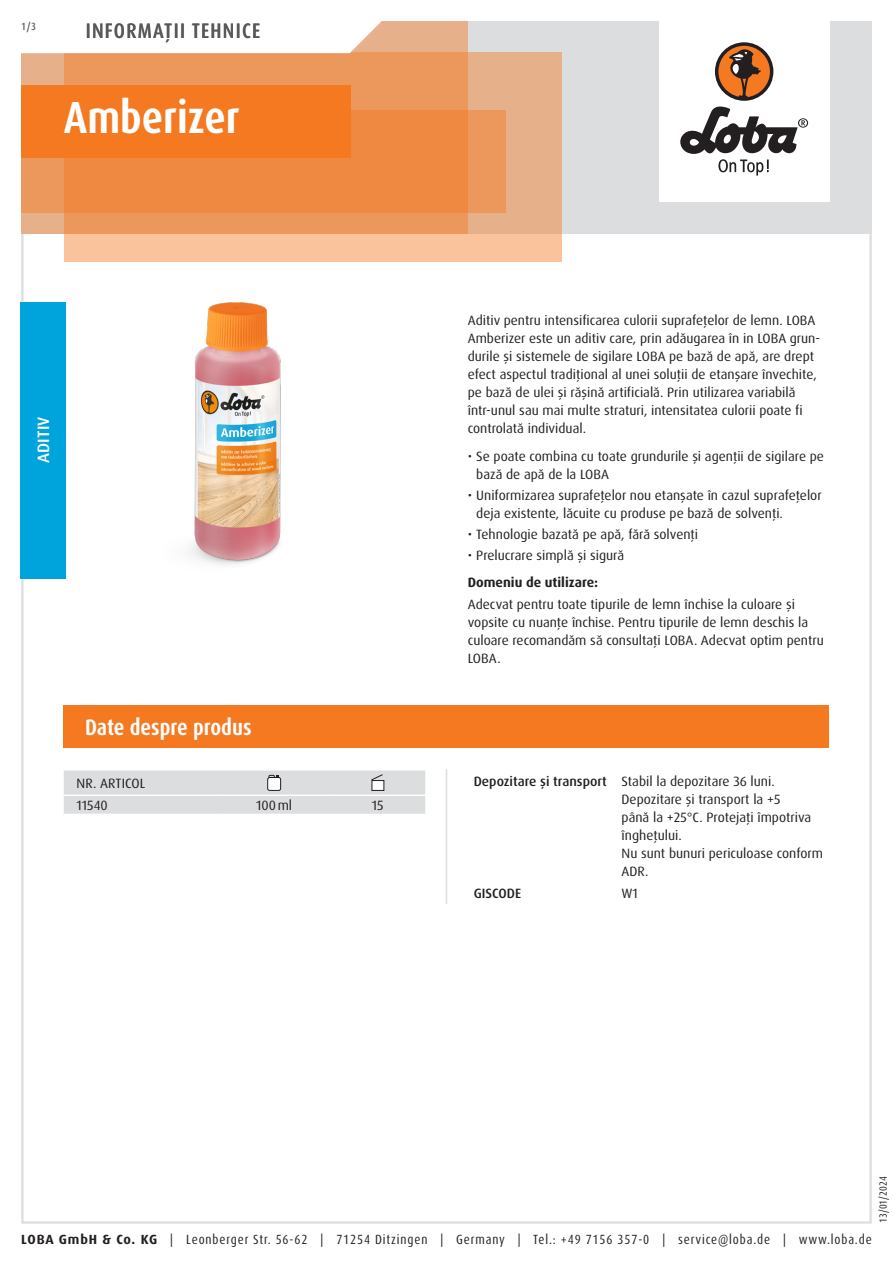
<style>
.page{position:relative;width:893px;height:1263px;background:#fff}
.page>*{position:absolute;margin:0;border:0;box-sizing:border-box;transform-origin:0 0}
.Produktname_weiss{font:700 condensed 45px "Dax Pro";color:#fff}
.Abschnitt{font:700 condensed 22.5px "Dax Pro";color:#fff}
.TI{font:500 condensed 21px "Dax Pro";letter-spacing:.06em;color:#57585a}
.Produktart_Versiegelung{font:500 16.5px "Dax Pro";letter-spacing:.01em;color:#fff}
.Text{font:13.5px/18px "Dax Pro";color:#231f20}
.Text_ohne_Silbentrennung{font:13.5px/18px "Dax Pro";color:#231f20}
.Text_Medium{font:500 13.5px "Dax Pro";color:#231f20}
.Text_Bold{font:700 13.5px "Dax Pro";color:#231f20}
.Text_Großbuchstaben{font:13.5px "Dax Pro";letter-spacing:.01em;color:#231f20}
.Text_zentriert{font:13.5px "Dax Pro";color:#231f20}
.t1{font:condensed 13.35px "Dax Pro";letter-spacing:.065em;color:#231f20}
.t2{font:condensed 10.5px "Dax Pro";color:#231f20}
.t3{font:500 condensed 10.5px "Dax Pro";color:#57585a}
.s1{font-weight:700;font-stretch:normal}
</style>
<div class="page">
<hr style="left:446px;top:769px;width:1px;height:135px;background:#dcdddf">
<svg style="left:64px;top:770px;width:361px;height:44px;background:#dcdddf"></svg>
<div style="left:64px;top:705px;width:765px;height:43px;background:#f47921"></div>
<img style="left:189px;top:302px;width:92px;height:263px">
<div style="left:20px;top:302px;width:46px;height:276px;background:#00a4dc"></div>
<div style="left:21px;top:21px;width:851px;height:213px;background:#dcdddf"></div>
<div style="left:659px;top:0;width:170px;height:202px;background:#fff"></div>
<svg style="left:680px;top:106px;width:128px;height:70px"></svg>
<div style="left:715px;top:42px;width:58px;height:59px;background:#231f20;border-radius:50%"></div>
<svg style="left:718px;top:45px;width:52px;height:52px"></svg>
<div style="left:64px;top:52px;width:497px;height:209px;background:linear-gradient(to right,#fec79f,#efb992)"></div>
<div style="left:21px;top:111px;width:485px;height:102px;background:#ec975b"></div>
<svg style="left:21px;top:21px;width:447px;height:213px;background:#ed9150"></svg>
<svg style="left:21px;top:21px;width:411px;height:34px;background:#faede4"></svg>
<div style="left:21px;top:85px;width:330px;height:72px;background:#f47921"></div>
<p class="t3" style="left:21px;top:19px;width:16px">1/3</p>
<p class="TI" style="left:86px;top:17px;width:176px">INFORMAŢII TEHNICE</p>
<p class="Produktname_weiss" style="left:64px;top:89px;width:177px">Amberizer</p>
<p class="Produktart_Versiegelung" style="left:33px;top:463px;width:48px;rotate:-90deg">ADITIV</p>
<p class="Abschnitt" style="left:85px;top:713px;width:168px">Date despre produs</p>
<p class="Text_Großbuchstaben" style="left:77px;top:774px;width:70px">NR. ARTICOL</p>
<p class="Text" style="left:77px;top:796px;width:33px">11540</p>
<p class="Text_zentriert" style="left:256px;top:797px;width:38px">100ml</p>
<p class="Text_zentriert" style="left:372px;top:797px;width:13px">15</p>
<p class="Text" style="left:468px;top:312px;width:354px">Aditiv pentru intensificarea culorii suprafeţelor de lemn. LOBA Amberizer este un aditiv care, prin adăugarea în in LOBA grun&shy;durile şi sistemele de sigilare LOBA pe bază de apă, are drept efect aspectul tradiţional al unei soluţii de etanşare învechite, pe bază de ulei şi răşină artificială. Prin utilizarea variabilă într-unul sau mai multe straturi, intensitatea culorii poate fi controlată individual.</p>
<p class="Text" style="left:476px;top:447px;width:349px;text-indent:-9px">• Se poate combina cu toate grundurile şi agenţii de sigilare pe bază de apă de la LOBA</p>
<p class="Text" style="left:476px;top:486px;width:347px;text-indent:-9px">• Uniformizarea suprafeţelor nou etanşate în cazul suprafeţelor deja existente, lăcuite cu produse pe bază de solvenţi.</p>
<p class="Text" style="left:468px;top:525px;width:232px">• Tehnologie bazată pe apă, fără solvenţi</p>
<p class="Text" style="left:468px;top:546px;width:158px">• Prelucrare simplă şi sigură</p>
<p class="Text_Bold" style="left:468px;top:574px;width:132px">Domeniu de utilizare:</p>
<p class="Text" style="left:468px;top:595px;width:358px">Adecvat pentru toate tipurile de lemn închise la culoare şi vopsite cu nuanțe închise. Pentru tipurile de lemn deschis la culoare recomandăm să consultaţi LOBA. Adecvat optim pentru LOBA.</p>
<p class="Text_Medium" style="left:474px;top:772px;width:135px">Depozitare şi transport</p>
<p class="Text_ohne_Silbentrennung" style="left:622px;top:772px;width:155px">Stabil la depozitare 36 luni.</p>
<p class="Text_ohne_Silbentrennung" style="left:622px;top:790px;width:191px">Depozitare şi transport la +5 până la +25°C. Protejaţi împotriva îngheţului.</p>
<p class="Text_ohne_Silbentrennung" style="left:622px;top:844px;width:203px">Nu sunt bunuri periculoase conform<br>ADR.</p>
<p class="Text_Medium" style="left:474px;top:885px;width:49px">GISCODE</p>
<p class="Text_ohne_Silbentrennung" style="left:622px;top:885px;width:18px">W1</p>
<p class="t2" style="left:876px;top:1222px;width:48px;rotate:-90deg">13/01/2024</p>
<p class="t1" style="left:21px;top:1230px;width:852px"><span class="s1">LOBA GmbH &amp; Co. KG</span> | Leonberger Str. 56-62 | 71254 Ditzingen | Germany | Tel.: +49 7156 357-0 | service@loba.de | www.loba.de</p>
</div>
